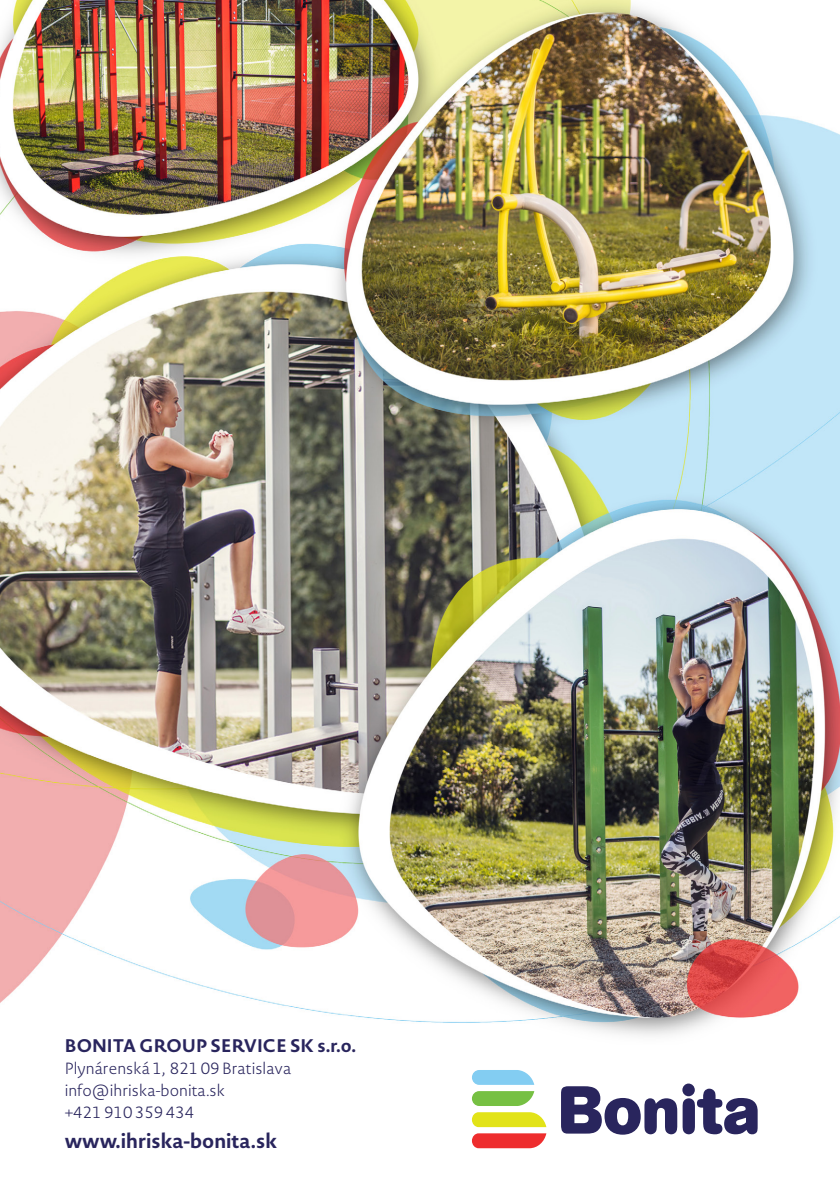
<style>
.page{position:relative;width:840px;height:1191px;background:#fff}
.page>*{position:absolute;margin:0;border:0;box-sizing:border-box;transform-origin:0 0}
.t1{font:700 20px "Novel Sans Pro";color:#29255d}
.t2{font:700 18px "Novel Sans Pro";color:#29255d}
.t3{font:200 16px "Novel Sans Pro";color:#29255d}
</style>
<div class="page">
<img style="left:0;top:0;width:839px;height:1149px">
<svg style="left:560px;top:1083px;width:197px;height:51px"></svg>
<svg style="left:471px;top:1133px;width:75px;height:15px"></svg>
<svg style="left:471px;top:1112px;width:75px;height:15px"></svg>
<svg style="left:471px;top:1070px;width:63px;height:14px"></svg>
<svg style="left:471px;top:1091px;width:63px;height:15px"></svg>
<p class="t2" style="left:65px;top:1032px;width:293px">BONITA GROUP SERVICE SK s.r.o.</p>
<p class="t3" style="left:65px;top:1057px;width:228px">Plynárenská 1, 821 09 Bratislava</p>
<p class="t3" style="left:65px;top:1079px;width:162px">info@ihriska-bonita.sk</p>
<p class="t3" style="left:65px;top:1101px;width:131px">+421 910 359 434</p>
<p class="t1" style="left:65px;top:1126px;width:214px">www.ihriska-bonita.sk</p>
</div>
